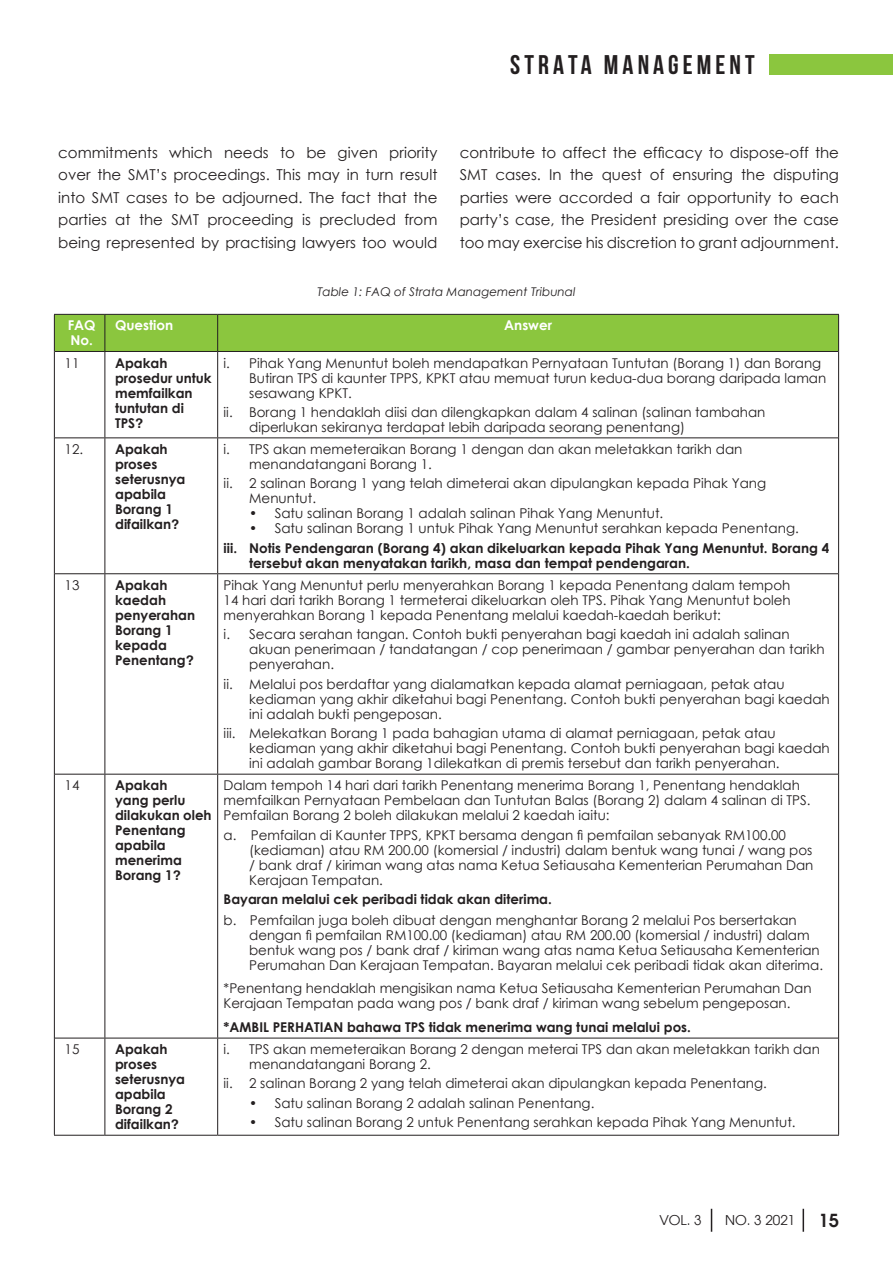
<style>
.page{position:relative;width:893px;height:1263px;background:#fff}
.page>*{position:absolute;margin:0;border:0;box-sizing:border-box;transform-origin:0 0}
.t1{font:700 27px "Bebas Neue";letter-spacing:.15em;color:#231f20}
.t2{font:600 18px "Avant Garde";color:#231f20}
.t3{font:15px/22.5px "Century Gothic";color:#231f20;text-align:justify}
.t4{font:13.5px/15px "Century Gothic";color:#231f20}
.t5{font:700 13.5px/15px "Century Gothic";color:#231f20}
.t6{font:700 13.5px/15px "Century Gothic";color:#fff}
.t7{font:13.5px "Avant Garde";color:#231f20}
.t8{font:italic 12px "Century Gothic";color:#231f20}
.s1{font-family:"Helvetica"}
.s2{font-weight:400}
</style>
<div class="page">
<svg style="left:803px;top:1209px;width:1px;height:23px"></svg>
<div style="left:769px;top:54px;width:124px;height:20px;background:#8bc63e"></div>
<svg style="left:711px;top:1209px;width:1px;height:23px"></svg>
<div style="left:55px;top:315px;width:783px;height:36px;background:#8bc63e"></div>
<hr style="left:54px;top:314px;width:51px;height:1px;background:#231f20">
<hr style="left:105px;top:314px;width:113px;height:1px;background:#231f20">
<hr style="left:218px;top:314px;width:621px;height:1px;background:#231f20">
<hr style="left:55px;top:351px;width:50px;height:1px;background:#231f20">
<hr style="left:105px;top:351px;width:113px;height:1px;background:#231f20">
<hr style="left:218px;top:351px;width:620px;height:1px;background:#231f20">
<hr style="left:55px;top:437px;width:50px;height:1px;background:#231f20">
<hr style="left:105px;top:437px;width:113px;height:1px;background:#231f20">
<hr style="left:218px;top:437px;width:620px;height:1px;background:#231f20">
<hr style="left:55px;top:573px;width:50px;height:1px;background:#231f20">
<hr style="left:105px;top:573px;width:113px;height:1px;background:#231f20">
<hr style="left:218px;top:573px;width:620px;height:1px;background:#231f20">
<hr style="left:55px;top:774px;width:50px;height:1px;background:#231f20">
<hr style="left:105px;top:774px;width:113px;height:1px;background:#231f20">
<hr style="left:218px;top:774px;width:620px;height:1px;background:#231f20">
<hr style="left:55px;top:1038px;width:50px;height:1px;background:#231f20">
<hr style="left:105px;top:1038px;width:113px;height:1px;background:#231f20">
<hr style="left:218px;top:1038px;width:620px;height:1px;background:#231f20">
<hr style="left:54px;top:1135px;width:51px;height:1px;background:#231f20">
<hr style="left:105px;top:1135px;width:113px;height:1px;background:#231f20">
<hr style="left:218px;top:1135px;width:621px;height:1px;background:#231f20">
<hr style="left:54px;top:315px;width:1px;height:36px;background:#231f20">
<hr style="left:105px;top:315px;width:1px;height:36px;background:#231f20">
<hr style="left:217px;top:315px;width:1px;height:36px;background:#231f20">
<hr style="left:838px;top:315px;width:1px;height:36px;background:#231f20">
<hr style="left:54px;top:351px;width:1px;height:87px;background:#231f20">
<hr style="left:105px;top:352px;width:1px;height:85px;background:#231f20">
<hr style="left:217px;top:352px;width:1px;height:85px;background:#231f20">
<hr style="left:838px;top:351px;width:1px;height:87px;background:#231f20">
<hr style="left:54px;top:438px;width:1px;height:136px;background:#231f20">
<hr style="left:105px;top:438px;width:1px;height:135px;background:#231f20">
<hr style="left:217px;top:438px;width:1px;height:135px;background:#231f20">
<hr style="left:838px;top:438px;width:1px;height:136px;background:#231f20">
<hr style="left:54px;top:574px;width:1px;height:200px;background:#231f20">
<hr style="left:105px;top:574px;width:1px;height:200px;background:#231f20">
<hr style="left:217px;top:574px;width:1px;height:200px;background:#231f20">
<hr style="left:838px;top:574px;width:1px;height:200px;background:#231f20">
<hr style="left:54px;top:774px;width:1px;height:264px;background:#231f20">
<hr style="left:105px;top:774px;width:1px;height:264px;background:#231f20">
<hr style="left:217px;top:774px;width:1px;height:264px;background:#231f20">
<hr style="left:838px;top:774px;width:1px;height:264px;background:#231f20">
<hr style="left:54px;top:1038px;width:1px;height:97px;background:#231f20">
<hr style="left:105px;top:1038px;width:1px;height:97px;background:#231f20">
<hr style="left:217px;top:1038px;width:1px;height:97px;background:#231f20">
<hr style="left:838px;top:1038px;width:1px;height:97px;background:#231f20">
<h1 class="t1" style="left:510px;top:50px;width:246px">STRATA MANAGEMENT</h1>
<p class="t3" style="left:58px;top:141px;width:381px">commitments which needs to be given priority over the SMT’s proceedings. This may in turn result into SMT cases to be adjourned. The fact that the parties at the SMT proceeding is precluded from being represented by practising lawyers too would</p>
<p class="t3" style="left:460px;top:141px;width:381px">contribute to affect the efficacy to dispose-off the SMT cases. In the quest of ensuring the disputing parties were accorded a fair opportunity to each party’s case, the President presiding over the case too may exercise his discretion to grant adjournment.</p>
<p class="t8" style="left:317px;top:283px;width:260px">Table 1: FAQ of Strata Management Tribunal</p>
<p class="t6" style="left:68px;top:317px;width:29px">FAQ<br>No.</p>
<p class="t6" style="left:115px;top:317px;width:60px">Question</p>
<p class="t6" style="left:504px;top:317px;width:49px">Answer</p>
<p class="t4" style="left:65px;top:355px;width:16px">11</p>
<p class="t5" style="left:115px;top:355px;width:98px">Apakah prosedur untuk memfailkan tuntutan di<br>TPS<span class="s1">?</span></p>
<p class="t4" style="left:249px;top:355px;width:579px;text-indent:-26px">i. Pihak Yang Menuntut boleh mendapatkan Pernyataan Tuntutan (Borang 1) dan Borang<br>Butiran TPS di kaunter TPPS, KPKT atau memuat turun kedua-dua borang daripada laman sesawang KPKT.</p>
<p class="t4" style="left:249px;top:404px;width:518px;text-indent:-26px">ii. Borang 1 hendaklah diisi dan dilengkapkan dalam 4 salinan (salinan tambahan diperlukan sekiranya terdapat lebih daripada seorang penentang)</p>
<p class="t5" style="left:115px;top:441px;width:72px;text-indent:-51px"><span class="s2">12.</span> Apakah proses seterusnya apabila<br>Borang 1 difailkan<span class="s1">?</span></p>
<p class="t4" style="left:249px;top:441px;width:495px;text-indent:-26px">i. TPS akan memeteraikan Borang 1 dengan dan akan meletakkan tarikh dan menandatangani Borang 1.</p>
<p class="t4" style="left:249px;top:476px;width:519px;text-indent:-26px">ii. 2 salinan Borang 1 yang telah dimeterai akan dipulangkan kepada Pihak Yang<br>Menuntut.</p>
<p class="t4" style="left:249px;top:506px;width:416px">• Satu salinan Borang 1 adalah salinan Pihak Yang Menuntut.</p>
<p class="t4" style="left:249px;top:521px;width:551px">• Satu salinan Borang 1 untuk Pihak Yang Menuntut serahkan kepada Penentang.</p>
<p class="t5" style="left:249px;top:540px;width:582px;text-indent:-26px">iii. Notis Pendengaran (Borang 4) akan dikeluarkan kepada Pihak Yang Menuntut. Borang 4 tersebut akan menyatakan tarikh, masa dan tempat pendengaran.</p>
<p class="t4" style="left:65px;top:577px;width:16px">13</p>
<p class="t5" style="left:115px;top:577px;width:81px">Apakah kaedah penyerahan<br>Borang 1 kepada<br>Penentang<span class="s1">?</span></p>
<p class="t4" style="left:224px;top:577px;width:569px;text-align:justify">Pihak Yang Menuntut perlu menyerahkan Borang 1 kepada Penentang dalam tempoh 14 hari dari tarikh Borang 1 termeterai dikeluarkan oleh TPS. Pihak Yang Menuntut boleh menyerahkan Borang 1 kepada Penentang melalui kaedah-kaedah berikut:</p>
<p class="t4" style="left:249px;top:626px;width:577px;text-indent:-26px">i. Secara serahan tangan. Contoh bukti penyerahan bagi kaedah ini adalah salinan akuan penerimaan / tandatangan / cop penerimaan / gambar penyerahan dan tarikh penyerahan.</p>
<p class="t4" style="left:249px;top:676px;width:582px;text-indent:-26px">ii. Melalui pos berdaftar yang dialamatkan kepada alamat perniagaan, petak atau kediaman yang akhir diketahui bagi Penentang. Contoh bukti penyerahan bagi kaedah ini adalah bukti pengeposan.</p>
<p class="t4" style="left:249px;top:725px;width:582px;text-indent:-26px">iii. Melekatkan Borang 1 pada bahagian utama di alamat perniagaan, petak atau kediaman yang akhir diketahui bagi Penentang. Contoh bukti penyerahan bagi kaedah ini adalah gambar Borang 1dilekatkan di premis tersebut dan tarikh penyerahan.</p>
<p class="t4" style="left:65px;top:778px;width:16px">14</p>
<p class="t5" style="left:115px;top:777px;width:98px">Apakah<br>yang perlu dilakukan oleh<br>Penentang apabila menerima<br>Borang 1<span class="s1">?</span></p>
<p class="t4" style="left:224px;top:778px;width:588px">Dalam tempoh 14 hari dari tarikh Penentang menerima Borang 1, Penentang hendaklah memfailkan Pernyataan Pembelaan dan Tuntutan Balas (Borang 2) dalam 4 salinan di TPS.<br>Pemfailan Borang 2 boleh dilakukan melalui 2 kaedah iaitu:</p>
<p class="t4" style="left:249px;top:827px;width:566px;text-indent:-26px">a. Pemfailan di Kaunter TPPS, KPKT bersama dengan fi pemfailan sebanyak RM100.00 (kediaman) atau RM 200.00 (komersial / industri) dalam bentuk wang tunai / wang pos / bank draf / kiriman wang atas nama Ketua Setiausaha Kementerian Perumahan Dan Kerajaan Tempatan.</p>
<p class="t5" style="left:224px;top:891px;width:330px">Bayaran melalui cek peribadi tidak akan diterima.</p>
<p class="t4" style="left:249px;top:912px;width:575px;text-indent:-26px">b. Pemfailan juga boleh dibuat dengan menghantar Borang 2 melalui Pos bersertakan dengan fi pemfailan RM100.00 (kediaman) atau RM 200.00 (komersial / industri) dalam bentuk wang pos / bank draf / kiriman wang atas nama Ketua Setiausaha Kementerian Perumahan Dan Kerajaan Tempatan. Bayaran melalui cek peribadi tidak akan diterima.</p>
<p class="t4" style="left:224px;top:981px;width:589px">*Penentang hendaklah mengisikan nama Ketua Setiausaha Kementerian Perumahan Dan<br>Kerajaan Tempatan pada wang pos / bank draf / kiriman wang sebelum pengeposan.</p>
<p class="t5" style="left:224px;top:1019px;width:469px">*AMBIL PERHATIAN bahawa TPS tidak menerima wang tunai melalui pos.</p>
<p class="t4" style="left:65px;top:1041px;width:16px">15</p>
<p class="t5" style="left:115px;top:1041px;width:72px">Apakah proses seterusnya apabila<br>Borang 2 difailkan<span class="s1">?</span></p>
<p class="t4" style="left:249px;top:1041px;width:572px;text-indent:-26px">i. TPS akan memeteraikan Borang 2 dengan meterai TPS dan akan meletakkan tarikh dan menandatangani Borang 2.</p>
<p class="t4" style="left:224px;top:1076px;width:545px">ii. 2 salinan Borang 2 yang telah dimeterai akan dipulangkan kepada Penentang.</p>
<p class="t4" style="left:249px;top:1095px;width:347px">• Satu salinan Borang 2 adalah salinan Penentang.</p>
<p class="t4" style="left:249px;top:1114px;width:548px">• Satu salinan Borang 2 untuk Penentang serahkan kepada Pihak Yang Menuntut.</p>
<p class="t7" style="left:659px;top:1212px;width:44px">VOL. 3</p>
<p class="t7" style="left:725px;top:1212px;width:72px">NO. 3 2021</p>
<h2 class="t2" style="left:819px;top:1209px;width:22px">15</h2>
</div>
